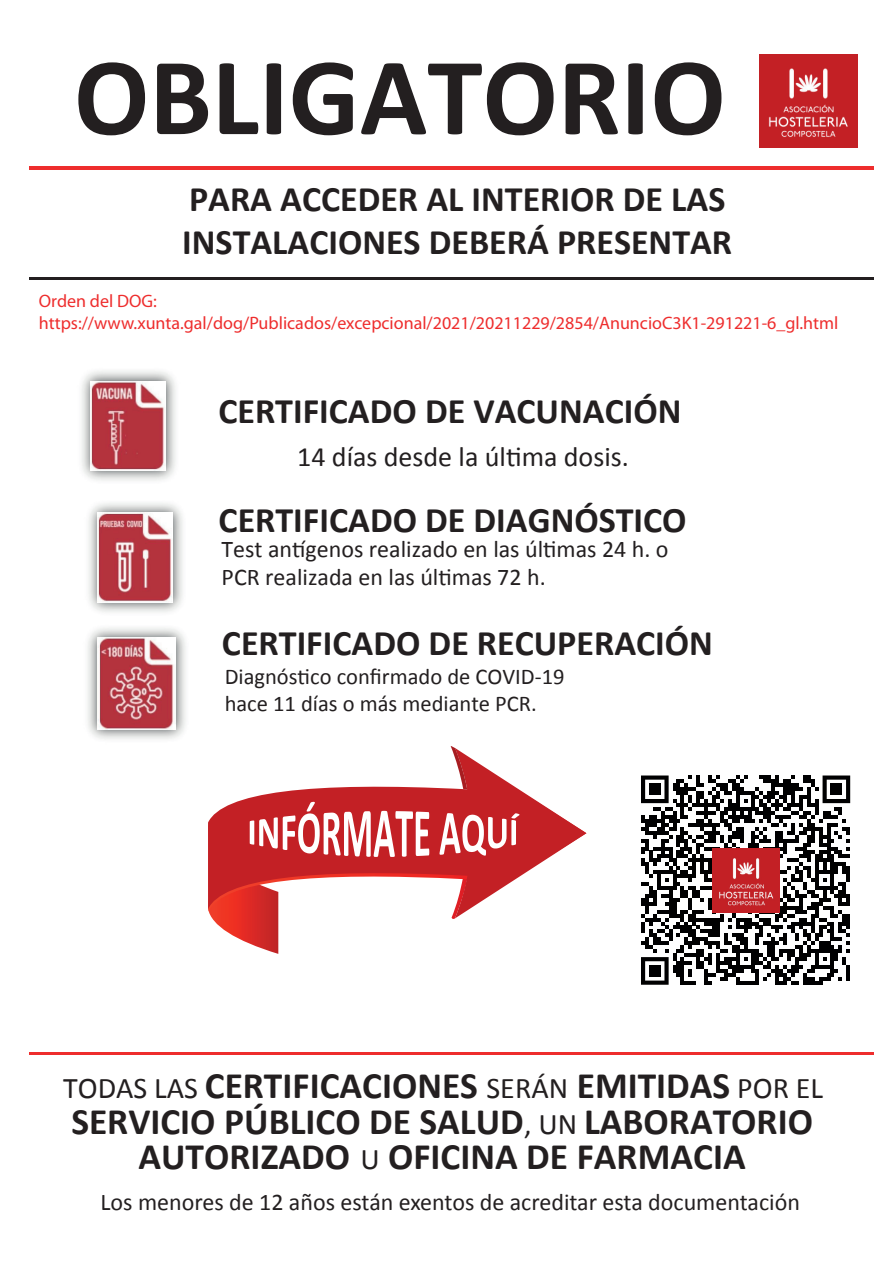
<style>
.page{position:relative;width:893px;height:1263px;background:#fff}
.page>*{position:absolute;margin:0;border:0;box-sizing:border-box;transform-origin:0 0}
.t1{font:700 111.45px "Calibri";color:#231f20}
.t2{font:700 37.5px/35.8px "Calibri";color:#231f20;text-align:center}
.t3{font:700 36px/43.2px "Calibri";color:#231f20}
.t4{font:28.05px "Calibri";color:#231f20}
.t5{font:24px/28.5px "Calibri";color:#231f20}
.t6{font:22.5px/27px "Calibri";color:#231f20}
.t7{font:18px/21.6px "Myriad Pro";color:#ee2d2d}
.s1{font-weight:400;font-size:30px}
</style>
<div class="page">
<svg style="left:212px;top:918px;width:66px;height:36px"></svg>
<svg style="left:208px;top:756px;width:378px;height:162px"></svg>
<svg style="left:451px;top:746px;width:16px;height:43px"></svg>
<hr style="left:30px;top:166px;width:844px;height:3px;background:#ee2d2d">
<hr style="left:30px;top:278px;width:844px;height:2px;background:#231f20">
<hr style="left:30px;top:1053px;width:844px;height:2px;background:#ee2d2d">
<img style="left:760px;top:54px;width:97px;height:93px">
<svg style="left:250px;top:802px;width:179px;height:55px"></svg>
<svg style="left:440px;top:813px;width:80px;height:43px"></svg>
<img style="left:81px;top:371px;width:95px;height:110px">
<img style="left:91px;top:381px;width:74px;height:89px">
<img style="left:88px;top:503px;width:95px;height:109px">
<img style="left:98px;top:513px;width:74px;height:89px">
<img style="left:87px;top:628px;width:99px;height:112px">
<img style="left:97px;top:637px;width:79px;height:92px">
<svg style="left:641px;top:775px;width:209px;height:210px"></svg>
<div style="left:649px;top:783px;width:12px;height:12px;background:#000001"></div>
<div style="left:830px;top:783px;width:12px;height:12px;background:#000001"></div>
<div style="left:649px;top:965px;width:12px;height:12px;background:#000001"></div>
<img style="left:712px;top:848px;width:67px;height:64px">
<h1 class="t1" style="left:74px;top:18px;width:653px">OBLIGATORIO</h1>
<p class="t3" style="left:182px;top:176px;width:551px">PARA ACCEDER AL INTERIOR DE LAS<br>INSTALACIONES DEBERÁ PRESENTAR</p>
<p class="t7" style="left:39px;top:290px;width:801px">Orden del DOG: https://www.xunta.gal/dog/Publicados/excepcional/2021/20211229/2854/AnuncioC3K1-291221-6_gl.html</p>
<p class="t3" style="left:218px;top:388px;width:465px">CERTIFICADO DE VACUNACIÓN</p>
<p class="t4" style="left:297px;top:439px;width:333px">14 días desde la última dosis.</p>
<p class="t3" style="left:219px;top:497px;width:469px">CERTIFICADO DE DIAGNÓSTICO</p>
<p class="t5" style="left:222px;top:533px;width:448px">Test antígenos realizado en las últimas 24 h. o<br>PCR realizada en las últimas 72 h.</p>
<p class="t3" style="left:222px;top:620px;width:493px">CERTIFICADO DE RECUPERACIÓN</p>
<p class="t6" style="left:225px;top:662px;width:341px">Diagnóstico confirmado de COVID-19 hace 11 días o más mediante PCR.</p>
<p class="t2" style="left:63px;top:1066px;width:761px"><span class="s1">TODAS LAS</span> CERTIFICACIONES <span class="s1">SERÁN</span> EMITIDAS <span class="s1">POR EL<br></span>SERVICIO PÚBLICO DE SALUD<span class="s1">, UN</span> LABORATORIO<br>AUTORIZADO <span class="s1">U</span> OFICINA DE FARMACIA</p>
<p class="t5" style="left:100px;top:1187px;width:701px">Los menores de 12 años están exentos de acreditar esta documentación</p>
</div>
